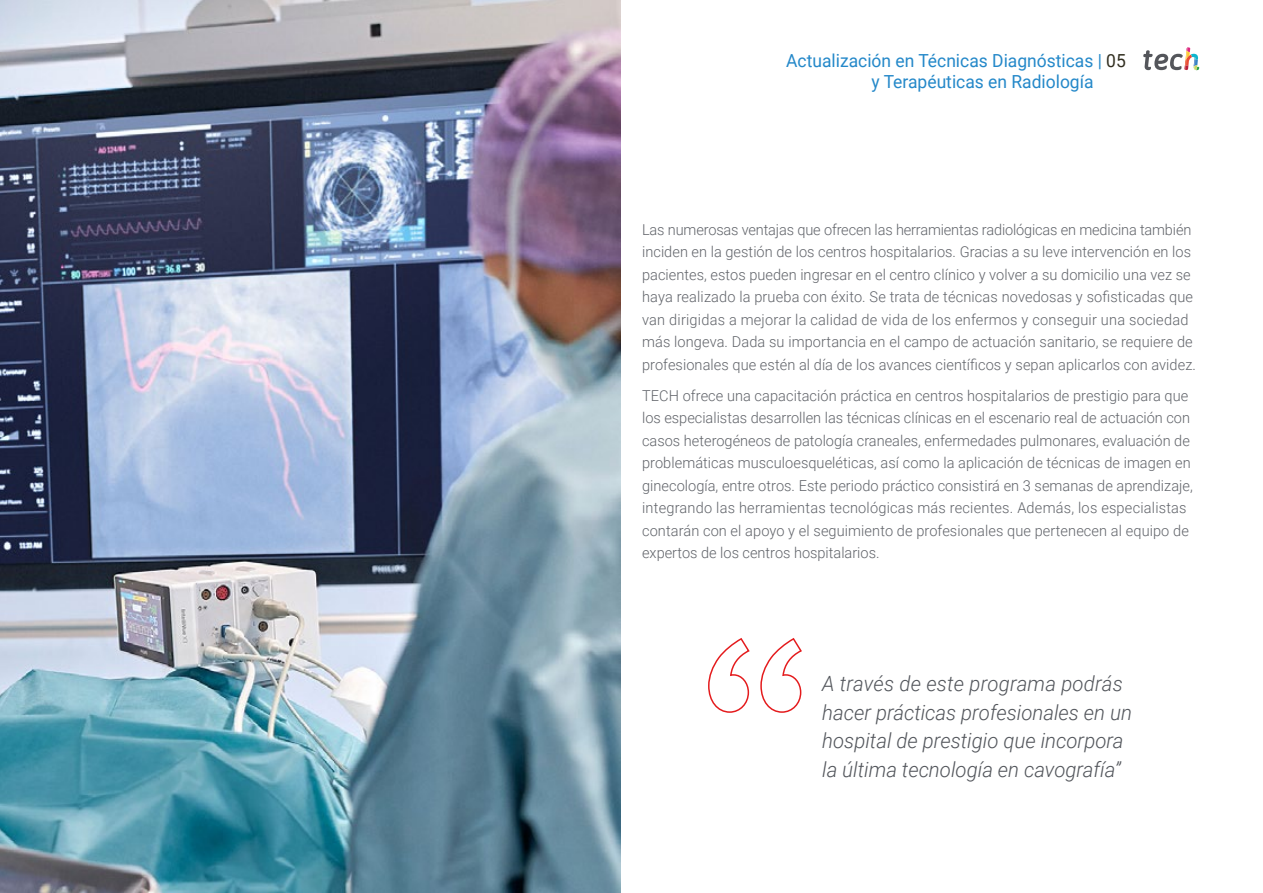
<style>
.page{position:relative;width:1263px;height:893px;background:#fff}
.page>*{position:absolute;margin:0;border:0;box-sizing:border-box;transform-origin:0 0}
.t1{font:italic 300 21px/28.5px "Roboto";color:#52555b}
.t2{font:18px/21.1px "Roboto";color:#2488c9}
.t3{font:300 15px/22.5px "Roboto";letter-spacing:.005em;color:#61646a}
.s1{color:#312e20}
</style>
<div class="page">
<svg style="left:708px;top:638px;width:94px;height:75px"></svg>
<img style="left:0;top:0;width:621px;height:893px">
<svg style="left:1143px;top:47px;width:56px;height:24px"></svg>
<p class="t2" style="left:871px;top:49px;width:256px;text-indent:-85px">Actualización en Técnicas Diagnósticas | <span class="s1">05 </span>y Terapéuticas en Radiología</p>
<p class="t3" style="left:642px;top:217px;width:555px">Las numerosas ventajas que ofrecen las herramientas radiológicas en medicina también inciden en la gestión de los centros hospitalarios. Gracias a su leve intervención en los pacientes, estos pueden ingresar en el centro clínico y volver a su domicilio una vez se haya realizado la prueba con éxito. Se trata de técnicas novedosas y sofisticadas que van dirigidas a mejorar la calidad de vida de los enfermos y conseguir una sociedad más longeva. Dada su importancia en el campo de actuación sanitario, se requiere de profesionales que estén al día de los avances científicos y sepan aplicarlos con avidez.</p>
<p class="t3" style="left:642px;top:383px;width:552px">TECH ofrece una capacitación práctica en centros hospitalarios de prestigio para que los especialistas desarrollen las técnicas clínicas en el escenario real de actuación con casos heterogéneos de patología craneales, enfermedades pulmonares, evaluación de problemáticas musculoesqueléticas, así como la aplicación de técnicas de imagen en ginecología, entre otros. Este periodo práctico consistirá en 3 semanas de aprendizaje, integrando las herramientas tecnológicas más recientes. Además, los especialistas contarán con el apoyo y el seguimiento de profesionales que pertenecen al equipo de expertos de los centros hospitalarios.</p>
<h1 class="t1" style="left:822px;top:669px;width:311px">A través de este programa podrás hacer prácticas profesionales en un hospital de prestigio que incorpora la última tecnología en cavografía”</h1>
</div>
